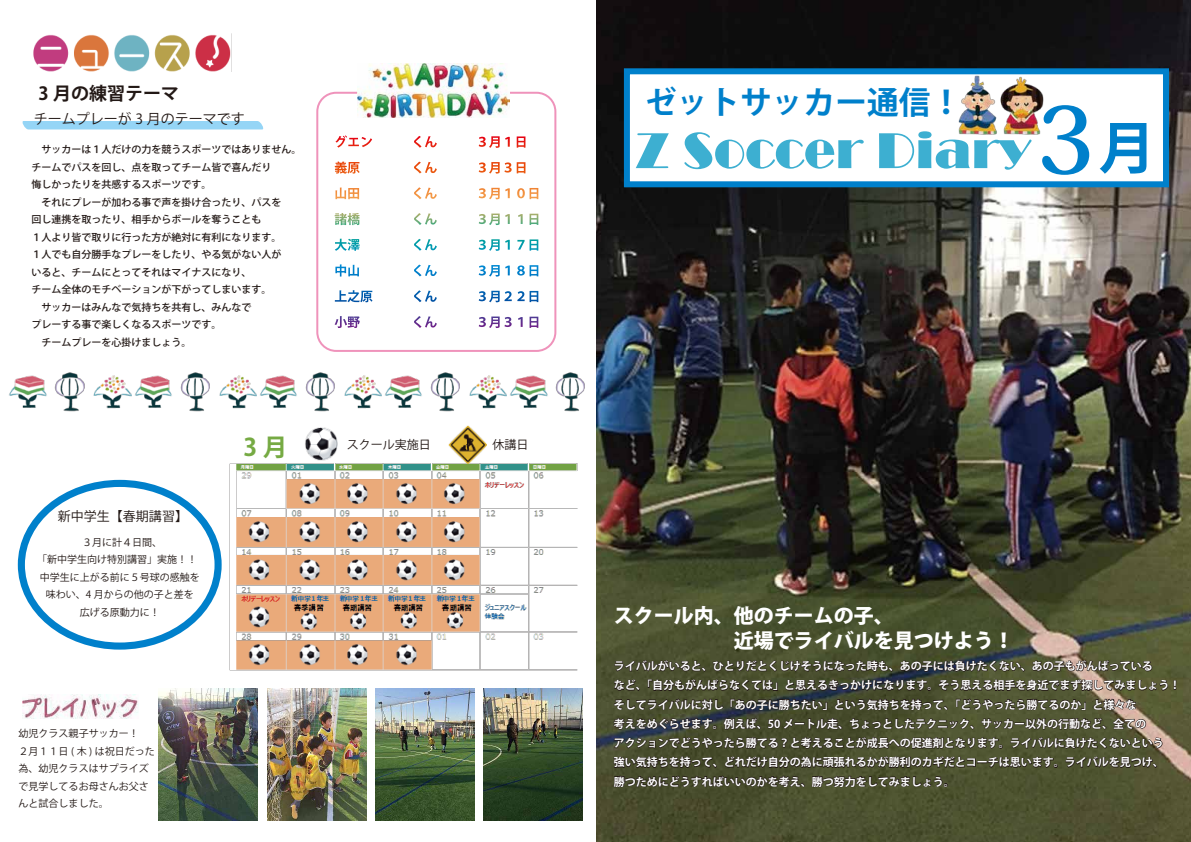
<style>
.page{position:relative;width:1191px;height:842px;background:#fff}
.page>*{position:absolute;margin:0;border:0;box-sizing:border-box;transform-origin:0 0}
.t1{font:52.2px "Broadway";color:#3dafd1}
.t2{font:700 31.7px "Koz Go Pr 6 N";color:#0080cb}
.t3{font:700 24.2px "Koz Go Pr 6 N";color:#76aa43}
.t4{font:800 20px/25px "Koz Go Pr 6 N";color:#fff}
.t5{font:700 18px "Koz Go Pr 6 N";color:#221815}
.t6{font:14px "Koz Go Pr 6 N";color:#221815}
.t7{font:13px "Koz Go Pr 6 N";color:#221815}
.t8{font:12px "Koz Go Pr 6 N";color:#221815}
.t9{font:700 11px/19.2px "Koz Go Pr 6 N";color:#fff}
.t10{font:500 10px/17.5px "Koz Go Pr 6 N";color:#221815}
.t11{font:10px/17.5px "Koz Go Pr 6 N";color:#221815}
.s1{font-family:"Koz Min Pr 6 N";font-weight:700;font-size:92.1px;color:#0080cb}
.s2{font-family:"Koz Go Pr 6 N";font-weight:700;font-size:56.5px;color:#0080cb}
</style>
<div class="page">
<img style="left:596px;top:0;width:595px;height:842px">
<img style="left:484px;top:688px;width:99px;height:132px">
<img style="left:375px;top:688px;width:99px;height:132px">
<img style="left:159px;top:688px;width:99px;height:132px">
<img style="left:267px;top:688px;width:99px;height:132px">
<svg style="left:335px;top:135px;width:37px;height:13px"></svg>
<svg style="left:414px;top:136px;width:23px;height:12px"></svg>
<svg style="left:479px;top:136px;width:20px;height:12px"></svg>
<svg style="left:505px;top:137px;width:5px;height:10px"></svg>
<svg style="left:517px;top:136px;width:8px;height:12px"></svg>
<svg style="left:335px;top:161px;width:25px;height:13px"></svg>
<svg style="left:414px;top:161px;width:23px;height:13px"></svg>
<svg style="left:479px;top:162px;width:32px;height:12px"></svg>
<svg style="left:517px;top:162px;width:8px;height:11px"></svg>
<svg style="left:335px;top:188px;width:24px;height:11px"></svg>
<svg style="left:414px;top:187px;width:23px;height:12px"></svg>
<svg style="left:479px;top:188px;width:20px;height:11px"></svg>
<svg style="left:505px;top:188px;width:5px;height:10px"></svg>
<svg style="left:517px;top:188px;width:21px;height:11px"></svg>
<svg style="left:335px;top:213px;width:25px;height:12px"></svg>
<svg style="left:414px;top:213px;width:23px;height:12px"></svg>
<svg style="left:479px;top:214px;width:20px;height:11px"></svg>
<svg style="left:505px;top:214px;width:5px;height:10px"></svg>
<svg style="left:518px;top:214px;width:4px;height:10px"></svg>
<svg style="left:529px;top:214px;width:9px;height:11px"></svg>
<svg style="left:335px;top:239px;width:25px;height:12px"></svg>
<svg style="left:414px;top:239px;width:23px;height:12px"></svg>
<svg style="left:479px;top:239px;width:20px;height:12px"></svg>
<svg style="left:505px;top:240px;width:5px;height:10px"></svg>
<svg style="left:517px;top:239px;width:21px;height:12px"></svg>
<svg style="left:335px;top:264px;width:24px;height:13px"></svg>
<svg style="left:414px;top:264px;width:23px;height:13px"></svg>
<svg style="left:479px;top:265px;width:20px;height:12px"></svg>
<svg style="left:505px;top:266px;width:5px;height:9px"></svg>
<svg style="left:517px;top:265px;width:21px;height:11px"></svg>
<svg style="left:335px;top:290px;width:37px;height:12px"></svg>
<svg style="left:414px;top:290px;width:23px;height:12px"></svg>
<svg style="left:479px;top:291px;width:59px;height:11px"></svg>
<svg style="left:334px;top:316px;width:26px;height:12px"></svg>
<svg style="left:414px;top:316px;width:23px;height:12px"></svg>
<svg style="left:479px;top:316px;width:32px;height:12px"></svg>
<svg style="left:518px;top:317px;width:4px;height:10px"></svg>
<svg style="left:529px;top:317px;width:9px;height:11px"></svg>
<img style="left:236px;top:464px;width:341px;height:206px">
<img style="left:305px;top:427px;width:33px;height:34px">
<img style="left:447px;top:425px;width:39px;height:39px">
<img style="left:23px;top:695px;width:115px;height:24px">
<div style="left:624px;top:68px;width:545px;height:119px;background:#fff;border:6px solid #0080cb"></div>
<div style="left:18px;top:480px;width:204px;height:170px;border:7px solid #0080cb;border-radius:50%"></div>
<img style="left:93px;top:375px;width:38px;height:34px">
<img style="left:54px;top:372px;width:31px;height:40px">
<img style="left:9px;top:375px;width:38px;height:33px">
<img style="left:219px;top:375px;width:37px;height:34px">
<img style="left:180px;top:372px;width:30px;height:40px">
<img style="left:135px;top:375px;width:37px;height:33px">
<img style="left:344px;top:375px;width:37px;height:34px">
<img style="left:305px;top:372px;width:30px;height:40px">
<img style="left:260px;top:375px;width:37px;height:33px">
<img style="left:469px;top:375px;width:38px;height:34px">
<img style="left:430px;top:372px;width:30px;height:40px">
<img style="left:385px;top:375px;width:37px;height:33px">
<img style="left:555px;top:372px;width:30px;height:40px">
<img style="left:510px;top:375px;width:38px;height:33px">
<img style="left:956px;top:73px;width:89px;height:62px">
<svg style="left:612px;top:628px;width:564px;height:161px;background:#46482f"></svg>
<div style="left:316px;top:92px;width:240px;height:260px;border:2px solid #ef93bb;border-radius:19px"></div>
<div style="left:22px;top:121px;width:242px;height:8px;background:#95d5f6"></div>
<img style="left:357px;top:64px;width:152px;height:54px">
<img style="left:33px;top:35px;width:198px;height:36px">
<h3 class="t5" style="left:38px;top:84px;width:142px">3 月の練習テーマ</h3>
<p class="t6" style="left:34px;top:111px;width:212px">チームプレーが 3 月のテーマです</p>
<p class="t10" style="left:31px;top:141px;width:272px">　サッカーは１人だけの力を競うスポーツではありません。チームでパスを回し、点を取ってチーム皆で喜んだり<br>悔しかったりを共感するスポーツです。<br>　それにプレーが加わる事で声を掛け合ったり、パスを<br>回し連携を取ったり、相手からボールを奪うことも<br>１人より皆で取りに行った方が絶対に有利になります。<br>１人でも自分勝手なプレーをしたり、やる気がない人が<br>いると、チームにとってそれはマイナスになり、<br>チーム全体のモチベーションが下がってしまいます。<br>　サッカーはみんなで気持ちを共有し、みんなで<br>プレーする事で楽しくなるスポーツです。<br>　チームプレーを心掛けましょう。</p>
<p class="t7" style="left:58px;top:509px;width:131px">新中学生【春期講習】</p>
<p class="t11" style="left:82px;top:534px;width:81px">３月に計４日間、</p>
<p class="t11" style="left:37px;top:551px;width:161px">「新中学生向け特別講習」実施！！</p>
<p class="t11" style="left:40px;top:569px;width:161px">中学生に上がる前に５号球の感触を</p>
<p class="t11" style="left:46px;top:586px;width:150px">味わい、4 月からの他の子と差を</p>
<p class="t11" style="left:80px;top:604px;width:81px">広げる原動力に！</p>
<p class="t11" style="left:19px;top:725px;width:138px">幼児クラス親子サッカー！<br>２月１１日 ( 木 ) は祝日だった為、幼児クラスはサプライズで見学してるお母さんお父さんと試合しました。</p>
<h3 class="t3" style="left:243px;top:433px;width:46px">3 月</h3>
<p class="t8" style="left:347px;top:438px;width:85px">スクール実施日</p>
<p class="t8" style="left:492px;top:438px;width:37px">休講日</p>
<h2 class="t2" style="left:645px;top:84px;width:318px">ゼットサッカー通信！</h2>
<h1 class="t1" style="left:634px;top:120px;width:522px">Z Soccer Diary<span class="s1">3</span><span class="s2">月</span></h1>
<h3 class="t4" style="left:614px;top:603px;width:401px">スクール内、他のチームの子、<br>　　　　　　近場でライバルを見つけよう！</h3>
<p class="t9" style="left:614px;top:657px;width:568px">ライバルがいると、ひとりだとくじけそうになった時も、あの子には負けたくない、あの子もがんばっている<br>など、「自分もがんばらなくては」と思えるきっかけになります。そう思える相手を身近でまず探してみましょう！そしてライバルに対し「あの子に勝ちたい」という気持ちを持って、「どうやったら勝てるのか」と様々な<br>考えをめぐらせます。例えば、50 メートル走、ちょっとしたテクニック、サッカー以外の行動など、全ての<br>アクションでどうやったら勝てる？と考えることが成長への促進剤となります。ライバルに負けたくないという<br>強い気持ちを持って、どれだけ自分の為に頑張れるかが勝利のカギだとコーチは思います。ライバルを見つけ、<br>勝つためにどうすればいいのかを考え、勝つ努力をしてみましょう。</p>
</div>
